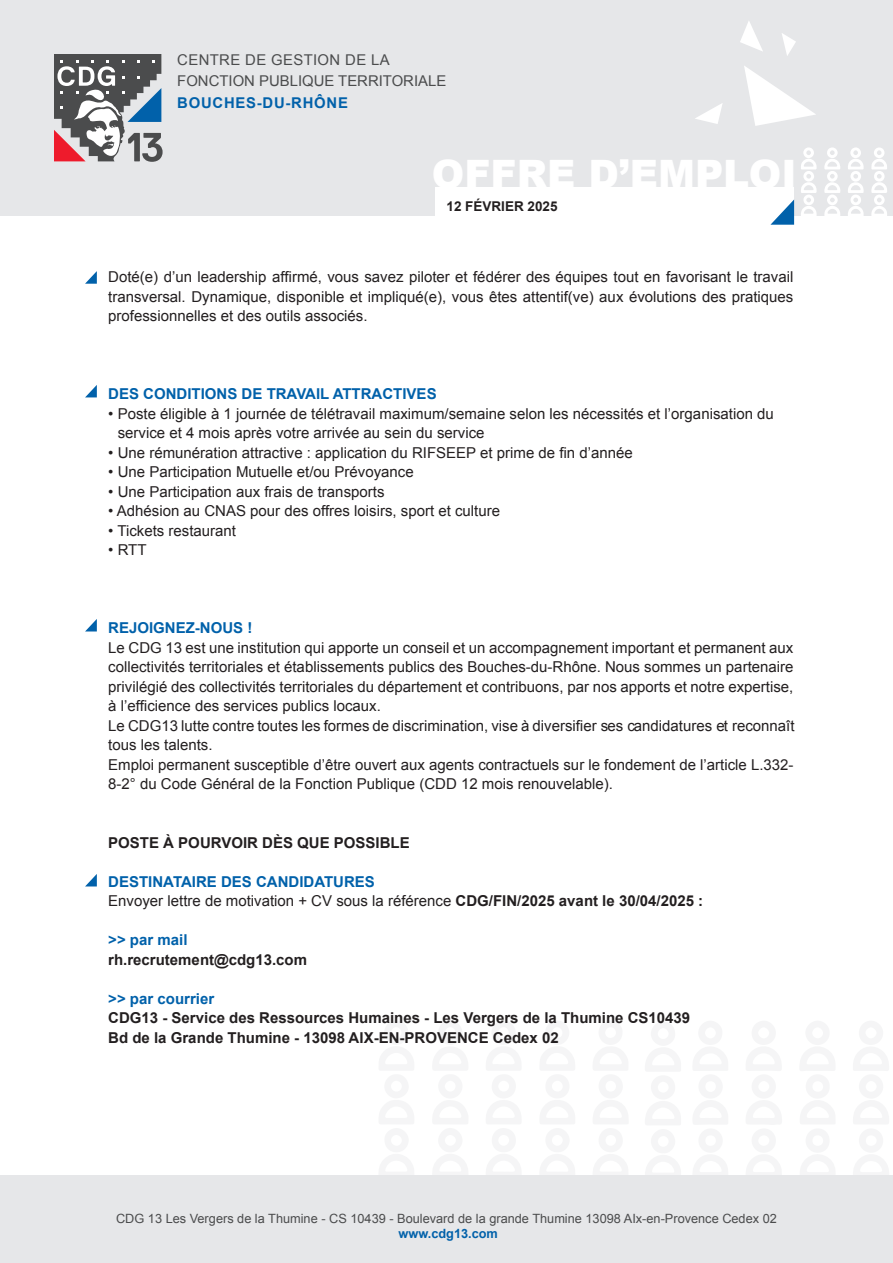
<style>
.page{position:relative;width:893px;height:1263px;background:#fff}
.page>*{position:absolute;margin:0;border:0;box-sizing:border-box;transform-origin:0 0}
.t1{font:900 39.15px "Arial";color:#fff}
.t2{font:15px/19.5px "Arial";color:#231f20}
.t3{font:700 15px/19.5px "Arial";color:#231f20}
.t4{font:700 15px "Arial";color:#0161aa}
.t5{font:14.85px/21.5px "Arial";color:#4b4c4d}
.t6{font:700 14.85px "Arial";letter-spacing:.05em;color:#0161aa}
.t7{font:700 13.5px "Arial";color:#231f20}
.t8{font:12.75px "Arial";color:#4b4c4d}
.t9{font:700 12.75px "Arial";color:#0161aa}
.s1{font-weight:700;color:#0161aa}
.s2{font-weight:700}
</style>
<div class="page">
<div style="left:0;top:0;width:893px;height:215px;background:#e6e7e9"></div>
<div style="left:0;top:1175px;width:893px;height:88px;background:#e6e7e9"></div>
<div style="left:435px;top:187px;width:358px;height:28px;background:#fff"></div>
<svg style="left:740px;top:21px;width:23px;height:30px"></svg>
<svg style="left:770px;top:199px;width:24px;height:26px"></svg>
<svg style="left:744px;top:66px;width:72px;height:60px"></svg>
<svg style="left:695px;top:103px;width:28px;height:21px"></svg>
<svg style="left:782px;top:33px;width:14px;height:23px"></svg>
<svg style="left:54px;top:54px;width:109px;height:108px"></svg>
<svg style="left:824px;top:147px;width:16px;height:69px"></svg>
<svg style="left:801px;top:147px;width:16px;height:69px"></svg>
<svg style="left:848px;top:147px;width:16px;height:68px"></svg>
<svg style="left:871px;top:147px;width:16px;height:69px"></svg>
<svg style="left:85px;top:271px;width:12px;height:13px"></svg>
<svg style="left:85px;top:385px;width:12px;height:12px"></svg>
<svg style="left:85px;top:619px;width:12px;height:12px"></svg>
<svg style="left:85px;top:874px;width:12px;height:12px"></svg>
<p class="t5" style="left:177px;top:49px;width:270px">CENTRE DE GESTION DE LA<br>FONCTION PUBLIQUE TERRITORIALE</p>
<p class="t6" style="left:177px;top:93px;width:172px">BOUCHES-DU-RHÔNE</p>
<h1 class="t1" style="left:432px;top:145px;width:366px">OFFRE D’EMPLOI</h1>
<p class="t7" style="left:446px;top:197px;width:113px">12 FÉVRIER 2025</p>
<p class="t2" style="left:108px;top:267px;width:687px;text-align:justify">Doté(e) d’un leadership affirmé, vous savez piloter et fédérer des équipes tout en favorisant le travail transversal. Dynamique, disponible et impliqué(e), vous êtes attentif(ve) aux évolutions des pratiques professionnelles et des outils associés.</p>
<p class="t4" style="left:108px;top:384px;width:330px">DES CONDITIONS DE TRAVAIL ATTRACTIVES</p>
<p class="t2" style="left:118px;top:404px;width:658px;text-indent:-9px">• Poste éligible à 1 journée de télétravail maximum/semaine selon les nécessités et l’organisation du service et 4 mois après votre arrivée au sein du service</p>
<p class="t2" style="left:108px;top:443px;width:526px">• Une rémunération attractive : application du RIFSEEP et prime de fin d’année</p>
<p class="t2" style="left:108px;top:462px;width:307px">• Une Participation Mutuelle et/ou Prévoyance</p>
<p class="t2" style="left:108px;top:482px;width:278px">• Une Participation aux frais de transports</p>
<p class="t2" style="left:108px;top:501px;width:393px">• Adhésion au CNAS pour des offres loisirs, sport et culture</p>
<p class="t2" style="left:108px;top:521px;width:129px">• Tickets restaurant</p>
<p class="t2" style="left:108px;top:540px;width:40px">• RTT</p>
<p class="t4" style="left:108px;top:618px;width:146px">REJOIGNEZ-NOUS !</p>
<p class="t2" style="left:108px;top:638px;width:688px">Le CDG 13 est une institution qui apporte un conseil et un accompagnement important et permanent aux collectivités territoriales et établissements publics des Bouches-du-Rhône. Nous sommes un partenaire privilégié des collectivités territoriales du département et contribuons, par nos apports et notre expertise, à l’efficience des services publics locaux.<br>Le CDG13 lutte contre toutes les formes de discrimination, vise à diversifier ses candidatures et reconnaît tous les talents.<br>Emploi permanent susceptible d’être ouvert aux agents contractuels sur le fondement de l’article L.332- 8-2° du Code Général de la Fonction Publique (CDD 12 mois renouvelable).</p>
<p class="t3" style="left:108px;top:833px;width:303px">POSTE À POURVOIR DÈS QUE POSSIBLE</p>
<p class="t2" style="left:108px;top:872px;width:596px"><span class="s1">DESTINATAIRE DES CANDIDATURES<br></span>Envoyer lettre de motivation + CV sous la référence <span class="s2">CDG/FIN/2025 avant le 30/04/2025 :</span></p>
<p class="t4" style="left:108px;top:930px;width:81px">&gt;&gt; par mail</p>
<p class="t3" style="left:108px;top:950px;width:200px">rh.recrutement@cdg13.com</p>
<p class="t4" style="left:108px;top:988px;width:107px">&gt;&gt; par courrier</p>
<p class="t3" style="left:108px;top:1008px;width:583px">CDG13 - Service des Ressources Humaines - Les Vergers de la Thumine CS10439<br>Bd de la Grande Thumine - 13098 AIX-EN-PROVENCE Cedex 02</p>
<p class="t8" style="left:116px;top:1210px;width:662px">CDG 13 Les Vergers de la Thumine - CS 10439 - Boulevard de la grande Thumine 13098 AIx-en-Provence Cedex 02</p>
<p class="t9" style="left:399px;top:1225px;width:101px">www.cdg13.com</p>
</div>
